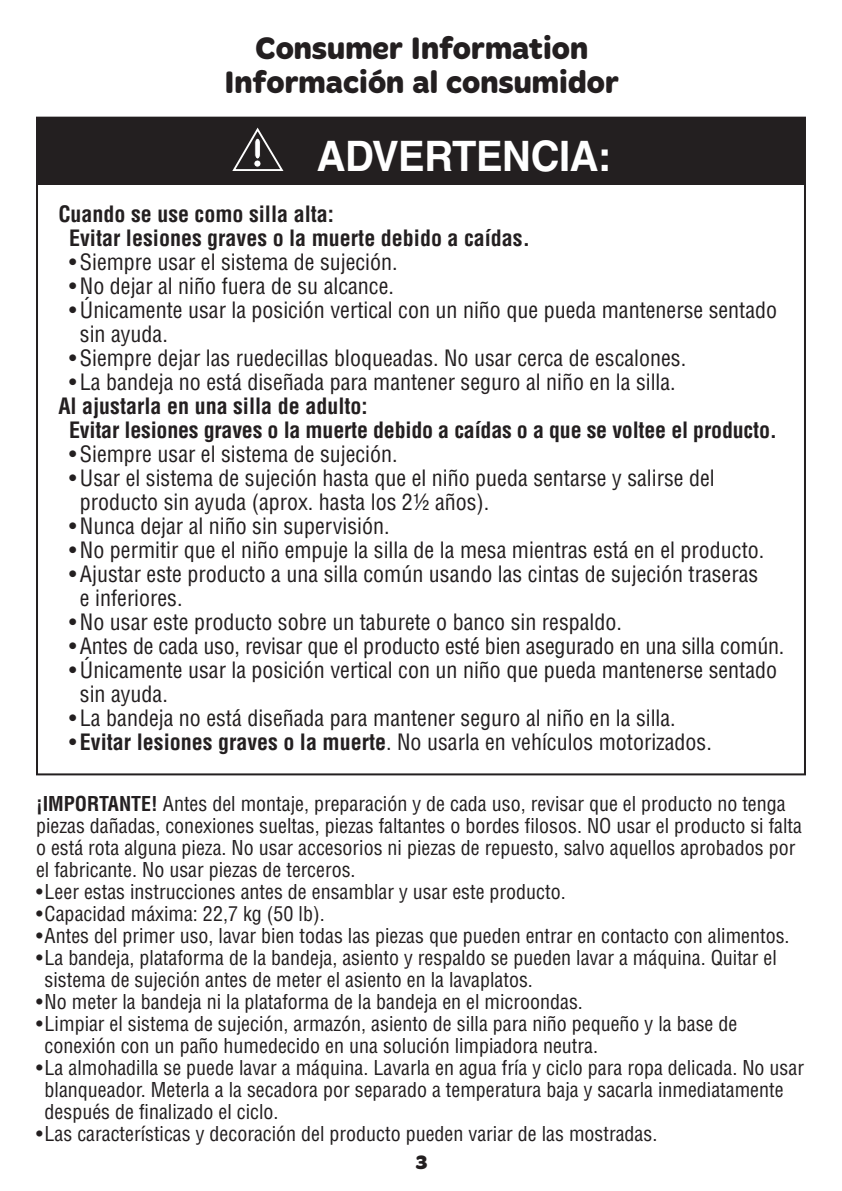
<style>
.page{position:relative;width:842px;height:1191px;background:#fff}
.page>*{position:absolute;margin:0;border:0;box-sizing:border-box;transform-origin:0 0}
.t1{font:700 42px "Helvetica LT Std";letter-spacing:-.01em;color:#fff;scale:.95 1}
.t2{font:700 32px/34px "Merge Pro";color:#231f20;text-align:center}
.t3{font:condensed 22px/24px "Helvetica LT Std";color:#231f20}
.t4{font:700 condensed 22px/24px "Helvetica LT Std";color:#231f20}
.t5{font:condensed 20px/22px "Helvetica LT Std";color:#231f20}
.t6{font:700 20px "Merge Pro";color:#231f20}
.s1{font-weight:700}
</style>
<div class="page">
<div style="left:37px;top:118px;width:768px;height:66px;background:#231f20"></div>
<svg style="left:232px;top:127px;width:52px;height:44px"></svg>
<div style="left:254px;top:160px;width:7px;height:7px;background:#fff;border:1px solid #231f20;border-radius:50%"></div>
<h2 class="t2" style="left:224px;top:33px;width:396px">Consumer Information<br>Información al consumidor</h2>
<h1 class="t1" style="left:317px;top:141px;width:312px">ADVERTENCIA:</h1>
<p class="t4" style="left:69px;top:203px;width:462px;text-indent:-11px">Cuando se use como silla alta:<br>Evitar lesiones graves o la muerte debido a caídas.</p>
<p class="t3" style="left:69px;top:252px;width:330px">• Siempre usar el sistema de sujeción.</p>
<p class="t3" style="left:69px;top:276px;width:326px">• No dejar al niño fuera de su alcance.</p>
<p class="t3" style="left:80px;top:300px;width:699px;text-indent:-11px">• Únicamente usar la posición vertical con un niño que pueda mantenerse sentado sin ayuda.</p>
<p class="t3" style="left:69px;top:348px;width:618px">• Siempre dejar las ruedecillas bloqueadas. No usar cerca de escalones.</p>
<p class="t3" style="left:69px;top:372px;width:608px">• La bandeja no está diseñada para mantener seguro al niño en la silla.</p>
<p class="t4" style="left:69px;top:395px;width:709px;text-indent:-11px">Al ajustarla en una silla de adulto:<br>Evitar lesiones graves o la muerte debido a caídas o a que se voltee el producto.</p>
<p class="t3" style="left:69px;top:444px;width:330px">• Siempre usar el sistema de sujeción.</p>
<p class="t3" style="left:80px;top:468px;width:636px;text-indent:-11px">• Usar el sistema de sujeción hasta que el niño pueda sentarse y salirse del producto sin ayuda (aprox. hasta los 2½ años).</p>
<p class="t3" style="left:69px;top:516px;width:322px">• Nunca dejar al niño sin supervisión.</p>
<p class="t3" style="left:69px;top:540px;width:696px">• No permitir que el niño empuje la silla de la mesa mientras está en el producto.</p>
<p class="t3" style="left:80px;top:564px;width:680px;text-indent:-11px">• Ajustar este producto a una silla común usando las cintas de sujeción traseras e inferiores.</p>
<p class="t3" style="left:69px;top:612px;width:554px">• No usar este producto sobre un taburete o banco sin respaldo.</p>
<p class="t3" style="left:69px;top:636px;width:717px">• Antes de cada uso, revisar que el producto esté bien asegurado en una silla común.</p>
<p class="t3" style="left:80px;top:660px;width:699px;text-indent:-11px">• Únicamente usar la posición vertical con un niño que pueda mantenerse sentado sin ayuda.</p>
<p class="t3" style="left:69px;top:708px;width:608px">• La bandeja no está diseñada para mantener seguro al niño en la silla.</p>
<p class="t3" style="left:69px;top:732px;width:644px">• <span class="s1">Evitar lesiones graves o la muerte</span>. No usarla en vehículos motorizados.</p>
<p class="t5" style="left:36px;top:795px;width:767px"><span class="s1">¡IMPORTANTE!</span> Antes del montaje, preparación y de cada uso, revisar que el producto no tenga piezas dañadas, conexiones sueltas, piezas faltantes o bordes filosos. NO usar el producto si falta o está rota alguna pieza. No usar accesorios ni piezas de repuesto, salvo aquellos aprobados por el fabricante. No usar piezas de terceros.</p>
<p class="t5" style="left:36px;top:883px;width:531px">• Leer estas instrucciones antes de ensamblar y usar este producto.</p>
<p class="t5" style="left:36px;top:905px;width:290px">• Capacidad máxima: 22,7 kg (50 lb).</p>
<p class="t5" style="left:36px;top:927px;width:755px">• Antes del primer uso, lavar bien todas las piezas que pueden entrar en contacto con alimentos.</p>
<p class="t5" style="left:45px;top:949px;width:733px;text-indent:-9px">• La bandeja, plataforma de la bandeja, asiento y respaldo se pueden lavar a máquina. Quitar el sistema de sujeción antes de meter el asiento en la lavaplatos.</p>
<p class="t5" style="left:36px;top:993px;width:548px">• No meter la bandeja ni la plataforma de la bandeja en el microondas.</p>
<p class="t5" style="left:45px;top:1015px;width:694px;text-indent:-9px">• Limpiar el sistema de sujeción, armazón, asiento de silla para niño pequeño y la base de conexión con un paño humedecido en una solución limpiadora neutra.</p>
<p class="t5" style="left:45px;top:1059px;width:761px;text-indent:-9px">• La almohadilla se puede lavar a máquina. Lavarla en agua fría y ciclo para ropa delicada. No usar blanqueador. Meterla a la secadora por separado a temperatura baja y sacarla inmediatamente después de finalizado el ciclo.</p>
<p class="t5" style="left:36px;top:1125px;width:623px">• Las características y decoración del producto pueden variar de las mostradas.</p>
<p class="t6" style="left:415px;top:1154px;width:14px">3</p>
</div>
